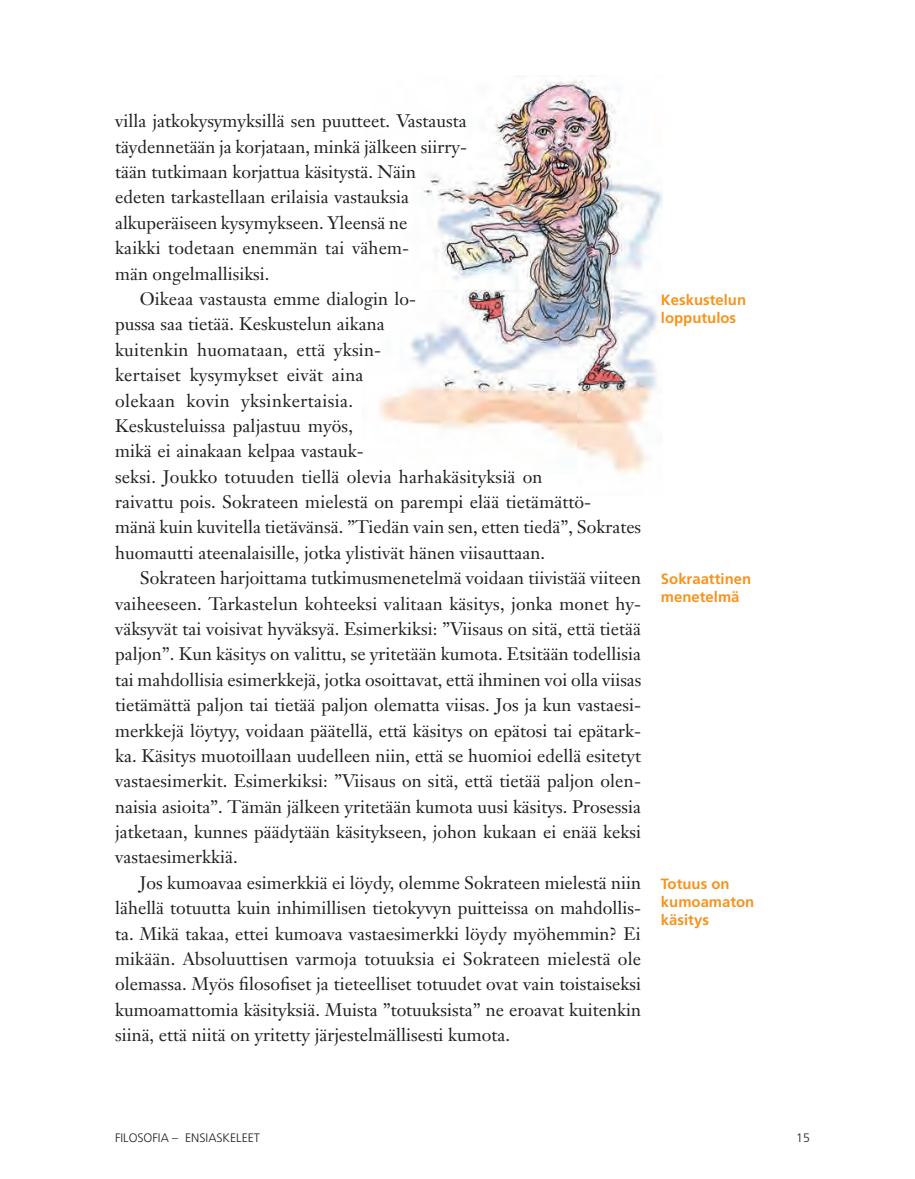
<style>
.page{position:relative;width:915px;height:1179px;background:#fff}
.page>*{position:absolute;margin:0;border:0;box-sizing:border-box;transform-origin:0 0}
.Leipäteksti_toka{font:17.85px/25.4px "Janson Text";color:#231f20}
.Marginaaliotsikko_oi{font:700 14.88px/17.8px "Frutiger";color:#f7931d}
.t1{font:300 12.25px "Frutiger";color:#231f20}
</style>
<div class="page">
<img style="left:379px;top:75px;width:284px;height:399px">
<p class="Leipäteksti_toka" style="left:115px;top:108px;width:353px">villa jatkokysymyksillä sen puutteet. Vastausta täydennetään ja korjataan, minkä jälkeen siirry&shy;tään tutkimaan korjattua käsitystä. Näin edeten tarkastellaan erilaisia vastauksia alkuperäiseen kysymykseen. Yleensä ne<br>kaikki todetaan enemmän tai vähem-<br>män ongelmallisiksi.</p>
<p class="Leipäteksti_toka" style="left:115px;top:286px;width:527px;text-indent:25px">Oikeaa vastausta emme dialogin lo-<br>pussa saa tietää. Keskustelun aikana<br>kuitenkin huomataan, että yksin-<br>kertaiset kysymykset eivät aina<br>olekaan kovin yksinkertaisia.<br>Keskusteluissa paljastuu myös,<br>mikä ei ainakaan kelpaa vastauk-<br>seksi. Joukko totuuden tiellä olevia harhakäsityksiä on<br>raivattu pois. Sokrateen mielestä on parempi elää tietämättö-<br>mänä kuin kuvitella tietävänsä. ”Tiedän vain sen, etten tiedä”, Sokrates huomautti ateenalaisille, jotka ylistivät hänen viisauttaan.</p>
<p class="Leipäteksti_toka" style="left:115px;top:565px;width:528px;text-align:justify;text-indent:25px">Sokrateen harjoittama tutkimusmenetelmä voidaan tiivistää viiteen vaiheeseen. Tarkastelun kohteeksi valitaan käsitys, jonka monet hy&shy;väksyvät tai voisivat hyväksyä. Esimerkiksi: ”Viisaus on sitä, että tietää paljon”. Kun käsitys on valittu, se yritetään kumota. Etsitään todellisia tai mahdollisia esimerkkejä, jotka osoittavat, että ihminen voi olla viisas tietämättä paljon tai tietää paljon olematta viisas. Jos ja kun vastaesi&shy;merkkejä löytyy, voidaan päätellä, että käsitys on epätosi tai epätark&shy;ka. Käsitys muotoillaan uudelleen niin, että se huomioi edellä esitetyt vastaesimerkit. Esimerkiksi: ”Viisaus on sitä, että tietää paljon olen&shy;naisia asioita”. Tämän jälkeen yritetään kumota uusi käsitys. Prosessia jatketaan, kunnes päädytään käsitykseen, johon kukaan ei enää keksi vastaesimerkkiä.</p>
<p class="Leipäteksti_toka" style="left:115px;top:870px;width:527px;text-align:justify;text-indent:25px">Jos kumoavaa esimerkkiä ei löydy, olemme Sokrateen mielestä niin lähellä totuutta kuin inhimillisen tietokyvyn puitteissa on mahdollis&shy;ta. Mikä takaa, ettei kumoava vastaesimerkki löydy myöhemmin? Ei mikään. Absoluuttisen varmoja totuuksia ei Sokrateen mielestä ole olemassa. Myös filosofiset ja tieteelliset totuudet ovat vain toistaiseksi kumoamattomia käsityksiä. Muista ”totuuksista” ne eroavat kuitenkin siinä, että niitä on yritetty järjestelmällisesti kumota.</p>
<p class="Marginaaliotsikko_oi" style="left:661px;top:291px;width:87px">Keskustelun lopputulos</p>
<p class="Marginaaliotsikko_oi" style="left:661px;top:570px;width:92px">Sokraattinen menetelmä</p>
<p class="Marginaaliotsikko_oi" style="left:661px;top:874px;width:95px">Totuus on kumoamaton käsitys</p>
<p class="t1" style="left:115px;top:1130px;width:146px">FILOSOFIA – ENSIASKELEET</p>
<p class="t1" style="left:796px;top:1130px;width:15px">15</p>
</div>
